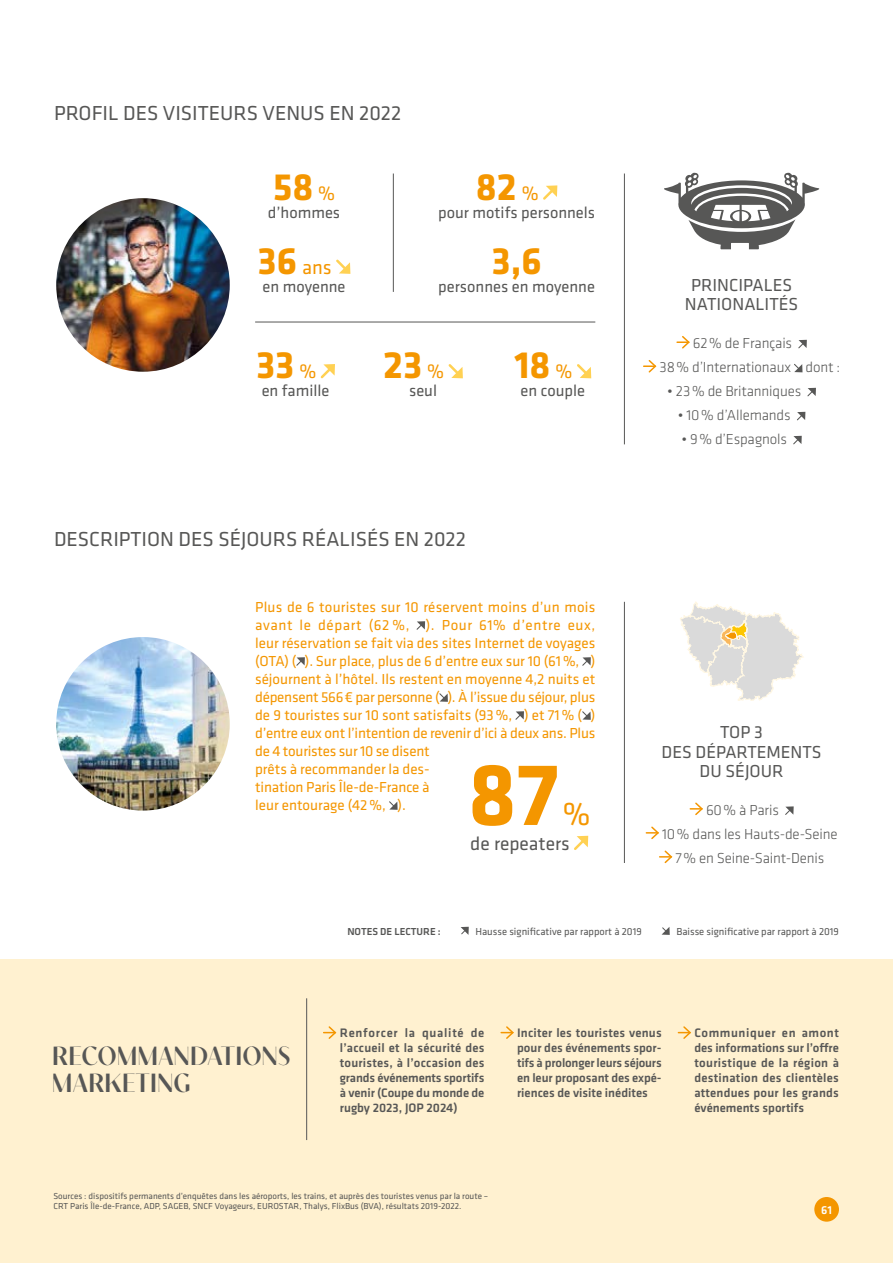
<style>
.page{position:relative;width:893px;height:1263px;background:#fff}
.page>*{position:absolute;margin:0;border:0;box-sizing:border-box;transform-origin:0 0}
.t1{font:700 91.5px "Klavika Basic";color:#f49600}
.t2{font:700 39.3px "Klavika Basic";color:#f49600}
.t3{font:33px "Klavika Basic";color:#f49600}
.t4{font:600 26.25px/27px "Contralto Big";letter-spacing:.02em;color:#575756}
.t5{font:21px "Klavika Basic";color:#575756}
.t6{font:20.25px "Klavika Basic";color:#f49600}
.t7{font:19.5px "Klavika Basic";color:#575756}
.t8{font:18px/19.5px "Klavika Basic";color:#575756;text-align:center}
.t9{font:16.5px "Klavika Basic";color:#575756}
.t10{font:15px/18px "Klavika Basic";color:#f49600}
.t11{font:300 15px/24px "Klavika Basic";letter-spacing:-.01em;color:#575756}
.t12{font:500 12.75px/15px "Klavika Basic";color:#575756;text-align:justify}
.t13{font:500 12px "Klavika";color:#fff}
.t14{font:10.5px "Klavika Basic";color:#575756}
.t15{font:500 10.5px "Klavika Basic";color:#575756}
.t16{font:9px/9.8px "Klavika Basic";color:#575756}
.s1{font-weight:400;font-size:20.25px}
.s2{font-weight:700;font-size:39.3px}
</style>
<div class="page">
<div style="left:0;top:960px;width:893px;height:303px;background:#fff1d0"></div>
<hr style="left:306px;top:998px;width:1px;height:142px;background:#575756">
<svg style="left:324px;top:1026px;width:13px;height:13px"></svg>
<svg style="left:501px;top:1026px;width:13px;height:13px"></svg>
<svg style="left:678px;top:1026px;width:13px;height:13px"></svg>
<svg style="left:460px;top:927px;width:9px;height:8px"></svg>
<svg style="left:661px;top:927px;width:9px;height:8px"></svg>
<svg style="left:336px;top:259px;width:14px;height:15px"></svg>
<svg style="left:543px;top:185px;width:14px;height:15px"></svg>
<svg style="left:320px;top:364px;width:15px;height:15px"></svg>
<svg style="left:448px;top:364px;width:15px;height:14px"></svg>
<svg style="left:577px;top:364px;width:14px;height:14px"></svg>
<hr style="left:393px;top:174px;width:1px;height:118px;background:#575756">
<hr style="left:624px;top:174px;width:1px;height:270px;background:#575756">
<svg style="left:690px;top:802px;width:13px;height:14px"></svg>
<svg style="left:785px;top:806px;width:9px;height:9px"></svg>
<svg style="left:646px;top:826px;width:13px;height:13px"></svg>
<svg style="left:660px;top:850px;width:13px;height:14px"></svg>
<svg style="left:680px;top:602px;width:124px;height:99px"></svg>
<img style="left:54px;top:635px;width:178px;height:178px;border-radius:89px">
<div style="left:52px;top:633px;width:182px;height:182px;border:4px solid #fff;border-radius:50%"></div>
<svg style="left:416px;top:621px;width:9px;height:9px"></svg>
<svg style="left:296px;top:657px;width:9px;height:9px"></svg>
<svg style="left:582px;top:657px;width:9px;height:9px"></svg>
<svg style="left:439px;top:693px;width:9px;height:9px"></svg>
<svg style="left:515px;top:711px;width:9px;height:9px"></svg>
<svg style="left:582px;top:711px;width:9px;height:9px"></svg>
<svg style="left:389px;top:801px;width:9px;height:9px"></svg>
<svg style="left:574px;top:836px;width:14px;height:14px"></svg>
<hr style="left:624px;top:602px;width:1px;height:261px;background:#575756">
<hr style="left:255px;top:322px;width:340px;height:1px;background:#575756">
<svg style="left:677px;top:336px;width:13px;height:13px"></svg>
<svg style="left:798px;top:340px;width:9px;height:9px"></svg>
<svg style="left:644px;top:360px;width:13px;height:13px"></svg>
<svg style="left:794px;top:364px;width:8px;height:8px"></svg>
<svg style="left:807px;top:388px;width:9px;height:9px"></svg>
<svg style="left:797px;top:412px;width:8px;height:9px"></svg>
<svg style="left:793px;top:436px;width:9px;height:9px"></svg>
<img style="left:57px;top:199px;width:172px;height:172px">
<div style="left:52px;top:194px;width:182px;height:182px;border:4px solid #fff;border-radius:50%"></div>
<svg style="left:664px;top:173px;width:155px;height:76px"></svg>
<div style="left:814px;top:1197px;width:25px;height:25px;background:#f49600;border-radius:50%"></div>
<h3 class="t5" style="left:54px;top:100px;width:349px">PROFIL DES VISITEURS VENUS EN 2022</h3>
<h2 class="t2" style="left:273px;top:158px;width:64px">58 <span class="s1">%</span></h2>
<p class="t9" style="left:268px;top:201px;width:74px">d’hommes</p>
<h3 class="t6" style="left:258px;top:254px;width:76px"><span class="s2">36</span> ans</h3>
<p class="t9" style="left:262px;top:276px;width:85px">en moyenne</p>
<h2 class="t2" style="left:476px;top:158px;width:64px">82 <span class="s1">%</span></h2>
<p class="t9" style="left:438px;top:201px;width:158px">pour motifs personnels</p>
<h2 class="t2" style="left:491px;top:232px;width:52px">3,6</h2>
<p class="t9" style="left:438px;top:276px;width:158px">personnes en moyenne</p>
<h2 class="t2" style="left:256px;top:337px;width:62px">33 <span class="s1">%</span></h2>
<p class="t9" style="left:262px;top:380px;width:69px">en famille</p>
<h2 class="t2" style="left:383px;top:337px;width:62px">23 <span class="s1">%</span></h2>
<p class="t9" style="left:409px;top:380px;width:30px">seul</p>
<h2 class="t2" style="left:514px;top:337px;width:60px">18 <span class="s1">%</span></h2>
<p class="t9" style="left:520px;top:380px;width:66px">en couple</p>
<h3 class="t5" style="left:54px;top:525px;width:414px">DESCRIPTION DES SÉJOURS RÉALISÉS EN 2022</h3>
<p class="t10" style="left:255px;top:597px;width:342px">Plus de 6 touristes sur 10 réservent moins d’un mois avant le départ (62 %, ). Pour 61% d’entre eux, leur réservation se fait via des sites Internet de voyages (OTA) ( ). Sur place, plus de 6 d’entre eux sur 10 (61%, ) séjournent à l’hôtel. Ils restent en moyenne 4,2 nuits et dépensent 566€ par personne ( ). À l’issue du séjour, plus de 9 touristes sur 10 sont satisfaits (93%, ) et 71% ( ) d’entre eux ont l’intention de revenir d’ici à deux ans. Plus de 4 touristes sur 10 se disent<br>prêts à recommander la des-<br>tination Paris Île-de-France à<br>leur entourage (42%, ).</p>
<h3 class="t7" style="left:470px;top:831px;width:101px">de repeaters</h3>
<h1 class="t1" style="left:468px;top:728px;width:92px">87</h1>
<h3 class="t3" style="left:563px;top:792px;width:29px">%</h3>
<p class="t8" style="left:685px;top:275px;width:115px">PRINCIPALES<br>NATIONALITÉS</p>
<p class="t11" style="left:659px;top:331px;width:182px;text-indent:33px">62% de Français<br>38% d’Internationaux dont :</p>
<p class="t11" style="left:667px;top:379px;width:135px">• 23% de Britanniques</p>
<p class="t11" style="left:678px;top:403px;width:114px">• 10% d’Allemands</p>
<p class="t11" style="left:681px;top:427px;width:107px">• 9% d’Espagnols</p>
<p class="t8" style="left:662px;top:722px;width:162px">TOP 3<br>DES DÉPARTEMENTS<br>DU SÉJOUR</p>
<p class="t11" style="left:706px;top:798px;width:74px">60% à Paris</p>
<p class="t11" style="left:662px;top:822px;width:177px">10% dans les Hauts-de-Seine</p>
<p class="t11" style="left:675px;top:846px;width:150px">7% en Seine-Saint-Denis</p>
<h3 class="t4" style="left:52px;top:1040px;width:240px">RECOMMANDATIONS<br>MARKETING</h3>
<p class="t15" style="left:347px;top:924px;width:95px">NOTES DE LECTURE :</p>
<p class="t14" style="left:475px;top:924px;width:168px">Hausse significative par rapport à 2019</p>
<p class="t14" style="left:676px;top:924px;width:164px">Baisse significative par rapport à 2019</p>
<p class="t12" style="left:340px;top:1025px;width:146px">Renforcer la qualité de l’accueil et la sécurité des touristes, à l’occasion des grands événements sportifs à venir (Coupe du monde de rugby 2023, JOP 2024)</p>
<p class="t12" style="left:517px;top:1025px;width:146px">Inciter les touristes venus pour des événements spor&shy;tifs à prolonger leurs séjours en leur proposant des expé&shy;riences de visite inédites</p>
<p class="t12" style="left:694px;top:1025px;width:146px">Communiquer en amont des informations sur l’offre touristique de la région à destination des clientèles attendues pour les grands événements sportifs</p>
<p class="t16" style="left:53px;top:1191px;width:436px">Sources : dispositifs permanents d’enquêtes dans les aéroports, les trains, et auprès des touristes venus par la route –<br>CRT Paris Île-de-France, ADP, SAGEB, SNCF Voyageurs, EUROSTAR, Thalys, FlixBus (BVA), résultats 2019-2022.</p>
<p class="t13" style="left:821px;top:1202px;width:12px">61</p>
</div>
